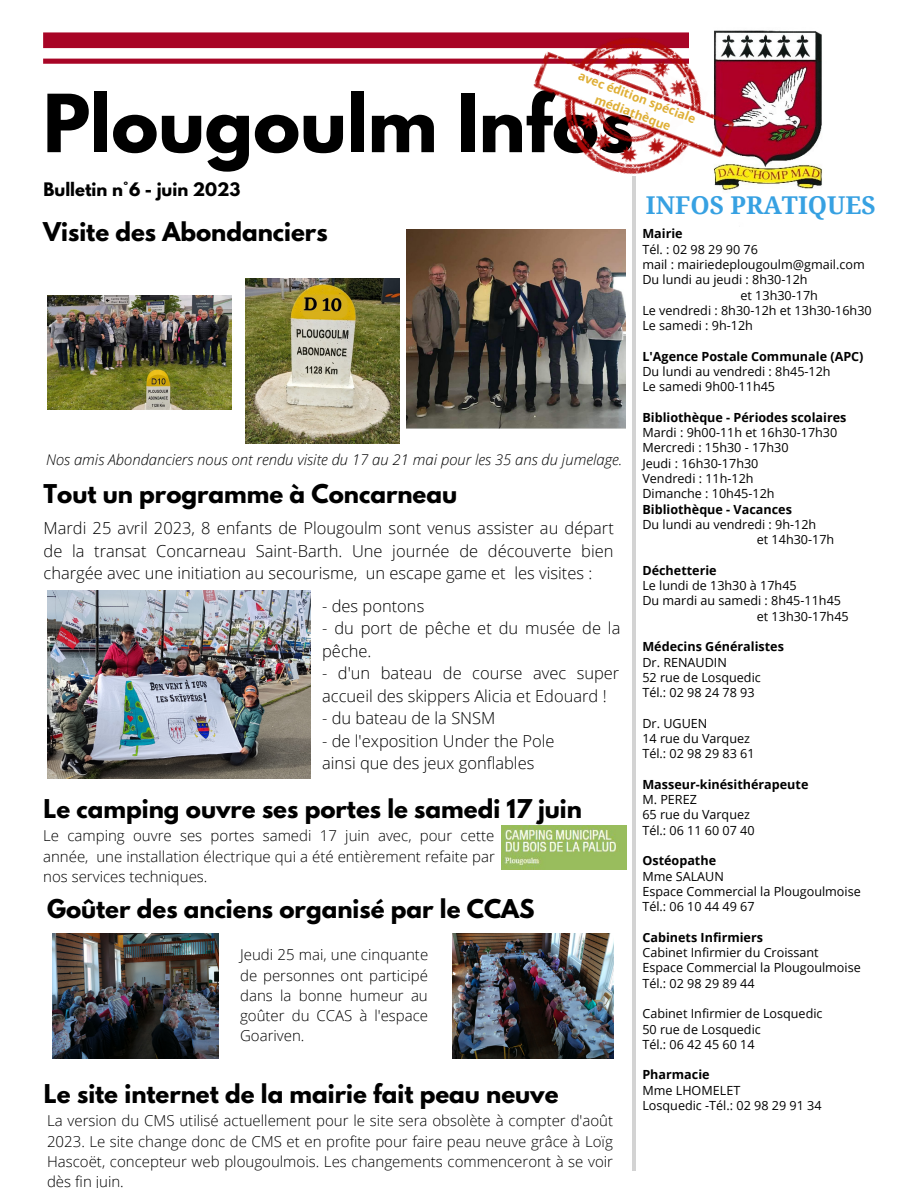
<style>
.page{position:relative;width:918px;height:1188px;background:#fff}
.page>*{position:absolute;margin:0;border:0;box-sizing:border-box;transform-origin:0 0}
.t1{font:700 70.95px "League Spartan";color:#000}
.t2{font:700 24.6px "Droid Serif";color:#37a1e2}
.t3{font:700 22.95px "League Spartan";color:#000}
.t4{font:300 16.5px/22.5px "Open Sans";color:#000}
.t5{font:700 16.5px "League Spartan";color:#000}
.t6{font:300 15px/20.2px "Open Sans";color:#000;text-align:justify}
.t7{font:italic 300 14.85px "Open Sans";color:#000}
.t8{font:12.6px "Open Sans";color:#000}
.t9{font:700 12.6px "Open Sans";color:#000}
.t10{font:700 12px "Open Sans";color:#dfaf36}
</style>
<div class="page">
<svg style="left:43px;top:32px;width:451px;height:32px"></svg>
<hr style="left:632px;top:177px;width:4px;height:994px;background:#d3d3d3">
<img style="left:774px;top:30px;width:48px;height:159px">
<img style="left:47px;top:590px;width:263px;height:188px">
<img style="left:47px;top:295px;width:185px;height:115px">
<img style="left:245px;top:278px;width:154px;height:166px">
<img style="left:406px;top:230px;width:220px;height:199px">
<img style="left:501px;top:826px;width:125px;height:44px">
<img style="left:453px;top:933px;width:161px;height:125px">
<img style="left:52px;top:933px;width:167px;height:125px">
<img style="left:494px;top:30px;width:280px;height:160px">
<p class="t10" style="left:582px;top:67px;width:126px;rotate:21deg">avec édition spéciale</p>
<p class="t1" style="left:43px;top:88px;width:592px">Plougoulm Infos</p>
<p class="t10" style="left:599px;top:90px;width:82px;rotate:21deg">médiathèque</p>
<p class="t5" style="left:44px;top:181px;width:198px">Bulletin n°6 - juin 2023</p>
<p class="t3" style="left:43px;top:221px;width:286px">Visite des Abondanciers</p>
<p class="t7" style="left:46px;top:449px;width:578px">Nos amis Abondanciers nous ont rendu visite du 17 au 21 mai pour les 35 ans du jumelage.</p>
<p class="t3" style="left:44px;top:483px;width:415px">Tout un programme à Concarneau</p>
<p class="t4" style="left:44px;top:517px;width:572px;text-align:justify">Mardi 25 avril 2023, 8 enfants de Plougoulm sont venus assister au départ de la transat Concarneau Saint-Barth. Une journée de découverte bien chargée avec une initiation au secourisme, un escape game et les visites :</p>
<p class="t4" style="left:322px;top:594px;width:104px">- des pontons</p>
<p class="t4" style="left:322px;top:616px;width:300px">- du port de pêche et du musée de la pêche.</p>
<p class="t4" style="left:322px;top:661px;width:299px">- d'un bateau de course avec super accueil des skippers Alicia et Edouard !</p>
<p class="t4" style="left:322px;top:706px;width:175px">- du bateau de la SNSM</p>
<p class="t4" style="left:322px;top:729px;width:234px">- de l'exposition Under the Pole</p>
<p class="t4" style="left:322px;top:751px;width:214px">ainsi que des jeux gonflables</p>
<p class="t3" style="left:44px;top:798px;width:540px">Le camping ouvre ses portes le samedi 17 juin</p>
<p class="t6" style="left:43px;top:825px;width:453px">Le camping ouvre ses portes samedi 17 juin avec, pour cette année, une installation électrique qui a été entièrement refaite par nos services techniques.</p>
<p class="t3" style="left:47px;top:897px;width:489px">Goûter des anciens organisé par le CCAS</p>
<p class="t6" style="left:240px;top:944px;width:190px">Jeudi 25 mai, une cinquante de personnes ont participé dans la bonne humeur au goûter du CCAS à l'espace Goariven.</p>
<p class="t3" style="left:44px;top:1083px;width:516px">Le site internet de la mairie fait peau neuve</p>
<p class="t6" style="left:47px;top:1110px;width:568px">La version du CMS utilisé actuellement pour le site sera obsolète à compter d'août 2023. Le site change donc de CMS et en profite pour faire peau neuve grâce à Loïg Hascoët, concepteur web plougoulmois. Les changements commenceront à se voir dès fin juin.</p>
<p class="t2" style="left:646px;top:191px;width:232px">INFOS PRATIQUES</p>
<p class="t9" style="left:642px;top:225px;width:42px">Mairie</p>
<p class="t8" style="left:642px;top:240px;width:117px">Tél. : 02 98 29 90 76</p>
<p class="t8" style="left:642px;top:255px;width:224px">mail : mairiedeplougoulm@gmail.com</p>
<p class="t8" style="left:642px;top:271px;width:167px">Du lundi au jeudi : 8h30-12h</p>
<p class="t8" style="left:741px;top:286px;width:79px">et 13h30-17h</p>
<p class="t8" style="left:642px;top:301px;width:231px">Le vendredi : 8h30-12h et 13h30-16h30</p>
<p class="t8" style="left:642px;top:317px;width:112px">Le samedi : 9h-12h</p>
<p class="t9" style="left:642px;top:347px;width:223px">L'Agence Postale Communale (APC)</p>
<p class="t8" style="left:642px;top:363px;width:190px">Du lundi au vendredi : 8h45-12h</p>
<p class="t8" style="left:642px;top:378px;width:134px">Le samedi 9h00-11h45</p>
<p class="t9" style="left:642px;top:408px;width:206px">Bibliothèque - Périodes scolaires</p>
<p class="t8" style="left:642px;top:424px;width:196px">Mardi : 9h00-11h et 16h30-17h30</p>
<p class="t8" style="left:642px;top:439px;width:148px">Mercredi : 15h30 - 17h30</p>
<p class="t8" style="left:642px;top:454px;width:118px">Jeudi : 16h30-17h30</p>
<p class="t8" style="left:642px;top:470px;width:113px">Vendredi : 11h-12h</p>
<p class="t8" style="left:642px;top:485px;width:134px">Dimanche : 10h45-12h</p>
<p class="t9" style="left:642px;top:500px;width:151px">Bibliothèque - Vacances</p>
<p class="t8" style="left:642px;top:515px;width:175px">Du lundi au vendredi : 9h-12h</p>
<p class="t8" style="left:757px;top:531px;width:79px">et 14h30-17h</p>
<p class="t9" style="left:642px;top:561px;width:76px">Déchetterie</p>
<p class="t8" style="left:642px;top:577px;width:156px">Le lundi de 13h30 à 17h45</p>
<p class="t8" style="left:642px;top:592px;width:200px">Du mardi au samedi : 8h45-11h45</p>
<p class="t8" style="left:757px;top:607px;width:93px">et 13h30-17h45</p>
<p class="t9" style="left:642px;top:638px;width:143px">Médecins Généralistes</p>
<p class="t8" style="left:642px;top:653px;width:86px">Dr. RENAUDIN</p>
<p class="t8" style="left:642px;top:668px;width:120px">52 rue de Losquedic</p>
<p class="t8" style="left:642px;top:684px;width:114px">Tél.: 02 98 24 78 93</p>
<p class="t8" style="left:642px;top:714px;width:66px">Dr. UGUEN</p>
<p class="t8" style="left:642px;top:730px;width:109px">14 rue du Varquez</p>
<p class="t8" style="left:642px;top:745px;width:114px">Tél.: 02 98 29 83 61</p>
<p class="t9" style="left:642px;top:775px;width:168px">Masseur-kinésithérapeute</p>
<p class="t8" style="left:642px;top:791px;width:56px">M. PEREZ</p>
<p class="t8" style="left:642px;top:806px;width:109px">65 rue du Varquez</p>
<p class="t8" style="left:642px;top:821px;width:114px">Tél.: 06 11 60 07 40</p>
<p class="t9" style="left:642px;top:852px;width:75px">Ostéopathe</p>
<p class="t8" style="left:642px;top:867px;width:83px">Mme SALAUN</p>
<p class="t8" style="left:642px;top:883px;width:220px">Espace Commercial la Plougoulmoise</p>
<p class="t8" style="left:642px;top:898px;width:114px">Tél.: 06 10 44 49 67</p>
<p class="t9" style="left:642px;top:928px;width:122px">Cabinets Infirmiers</p>
<p class="t8" style="left:642px;top:944px;width:178px">Cabinet Infirmier du Croissant</p>
<p class="t8" style="left:642px;top:959px;width:220px">Espace Commercial la Plougoulmoise</p>
<p class="t8" style="left:642px;top:974px;width:114px">Tél.: 02 98 29 89 44</p>
<p class="t8" style="left:642px;top:1005px;width:182px">Cabinet Infirmier de Losquedic</p>
<p class="t8" style="left:642px;top:1020px;width:120px">50 rue de Losquedic</p>
<p class="t8" style="left:642px;top:1035px;width:114px">Tél.: 06 42 45 60 14</p>
<p class="t9" style="left:642px;top:1066px;width:69px">Pharmacie</p>
<p class="t8" style="left:642px;top:1081px;width:99px">Mme LHOMELET</p>
<p class="t8" style="left:642px;top:1097px;width:181px">Losquedic -Tél.: 02 98 29 91 34</p>
</div>
